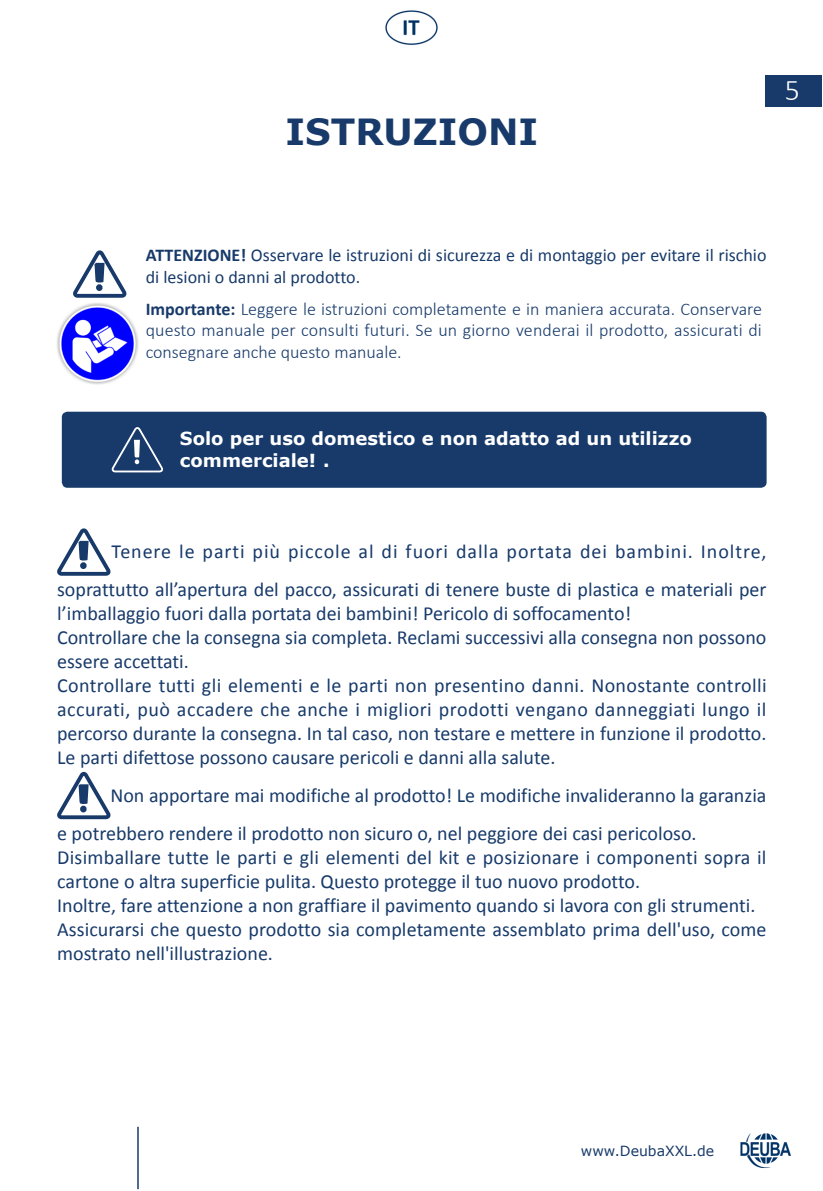
<style>
.page{position:relative;width:823px;height:1191px;background:#fff}
.page>*{position:absolute;margin:0;border:0;box-sizing:border-box;transform-origin:0 0}
.t1{font:700 36px "Verdana";color:#173a6a}
.t2{font:300 30px "Calibri";color:#fff}
.t3{font:20px/24px "Calibri";color:#173a6a}
.t4{font:300 18px/21.6px "Calibri";color:#173a6a;text-align:justify}
.t5{font:18px/21.6px "Calibri";color:#173a6a}
.t6{font:700 18px "Verdana";color:#fff}
.t7{font:14px "Verdana";color:#173a6a}
.s1{font-weight:700}
</style>
<div class="page">
<div style="left:764px;top:76px;width:57px;height:31px;background:#173a6a"></div>
<svg style="left:57px;top:528px;width:54px;height:48px"></svg>
<svg style="left:80px;top:562px;width:7px;height:7px"></svg>
<svg style="left:57px;top:771px;width:54px;height:49px"></svg>
<svg style="left:80px;top:805px;width:7px;height:7px"></svg>
<div style="left:62px;top:412px;width:704px;height:76px;background:#173a6a;border-radius:6px"></div>
<svg style="left:111px;top:427px;width:52px;height:45px"></svg>
<svg style="left:73px;top:250px;width:54px;height:48px"></svg>
<svg style="left:96px;top:284px;width:6px;height:7px"></svg>
<img style="left:57px;top:303px;width:82px;height:82px">
<img style="left:385px;top:10px;width:53px;height:35px">
<hr style="left:137px;top:1126px;width:2px;height:63px;background:#173a6a">
<img style="left:740px;top:1133px;width:51px;height:35px">
<p class="t1" style="left:285px;top:106px;width:254px">ISTRUZIONI</p>
<h2 class="t2" style="left:784px;top:72px;width:17px">5</h2>
<p class="t5" style="left:146px;top:244px;width:622px"><span class="s1">ATTENZIONE!</span> Osservare le istruzioni di sicurezza e di montaggio per evitare il rischio di lesioni o danni al prodotto.</p>
<p class="t4" style="left:146px;top:298px;width:617px"><span class="s1">Importante:</span> Leggere le istruzioni completamente e in maniera accurata. Conservare questo manuale per consulti futuri. Se un giorno venderai il prodotto, assicurati di consegnare anche questo manuale.</p>
<p class="t6" style="left:180px;top:426px;width:513px">Solo per uso domestico e non adatto ad un utilizzo</p>
<p class="t6" style="left:180px;top:448px;width:151px">commerciale! .</p>
<p class="t3" style="left:57px;top:532px;width:710px;line-height:37.6px;text-align:right">Tenere le parti più piccole al di fuori dalla portata dei bambini. Inoltre, soprattutto all’apertura del pacco, assicurati di tenere buste di plastica e materiali per</p>
<p class="t3" style="left:57px;top:601px;width:575px">l’imballaggio fuori dalla portata dei bambini! Pericolo di soffocamento!</p>
<p class="t3" style="left:57px;top:625px;width:710px">Controllare che la consegna sia completa. Reclami successivi alla consegna non possono essere accettati.</p>
<p class="t3" style="left:57px;top:673px;width:710px;text-align:justify">Controllare tutti gli elementi e le parti non presentino danni. Nonostante controlli accurati, può accadere che anche i migliori prodotti vengano danneggiati lungo il percorso durante la consegna. In tal caso, non testare e mettere in funzione il prodotto.<br>Le parti difettose possono causare pericoli e danni alla salute.</p>
<p class="t3" style="left:57px;top:776px;width:710px;line-height:37.6px;text-indent:53px">Non apportare mai modifiche al prodotto! Le modifiche invalideranno la garanzia e potrebbero rendere il prodotto non sicuro o, nel peggiore dei casi pericoloso.</p>
<p class="t3" style="left:57px;top:844px;width:710px">Disimballare tutte le parti e gli elementi del kit e posizionare i componenti sopra il cartone o altra superficie pulita. Questo protegge il tuo nuovo prodotto.</p>
<p class="t3" style="left:57px;top:892px;width:699px">Inoltre, fare attenzione a non graffiare il pavimento quando si lavora con gli strumenti.</p>
<p class="t3" style="left:57px;top:916px;width:710px">Assicurarsi che questo prodotto sia completamente assemblato prima dell'uso, come mostrato nell'illustrazione.</p>
<p class="t7" style="left:580px;top:1141px;width:135px">www.DeubaXXL.de</p>
</div>
